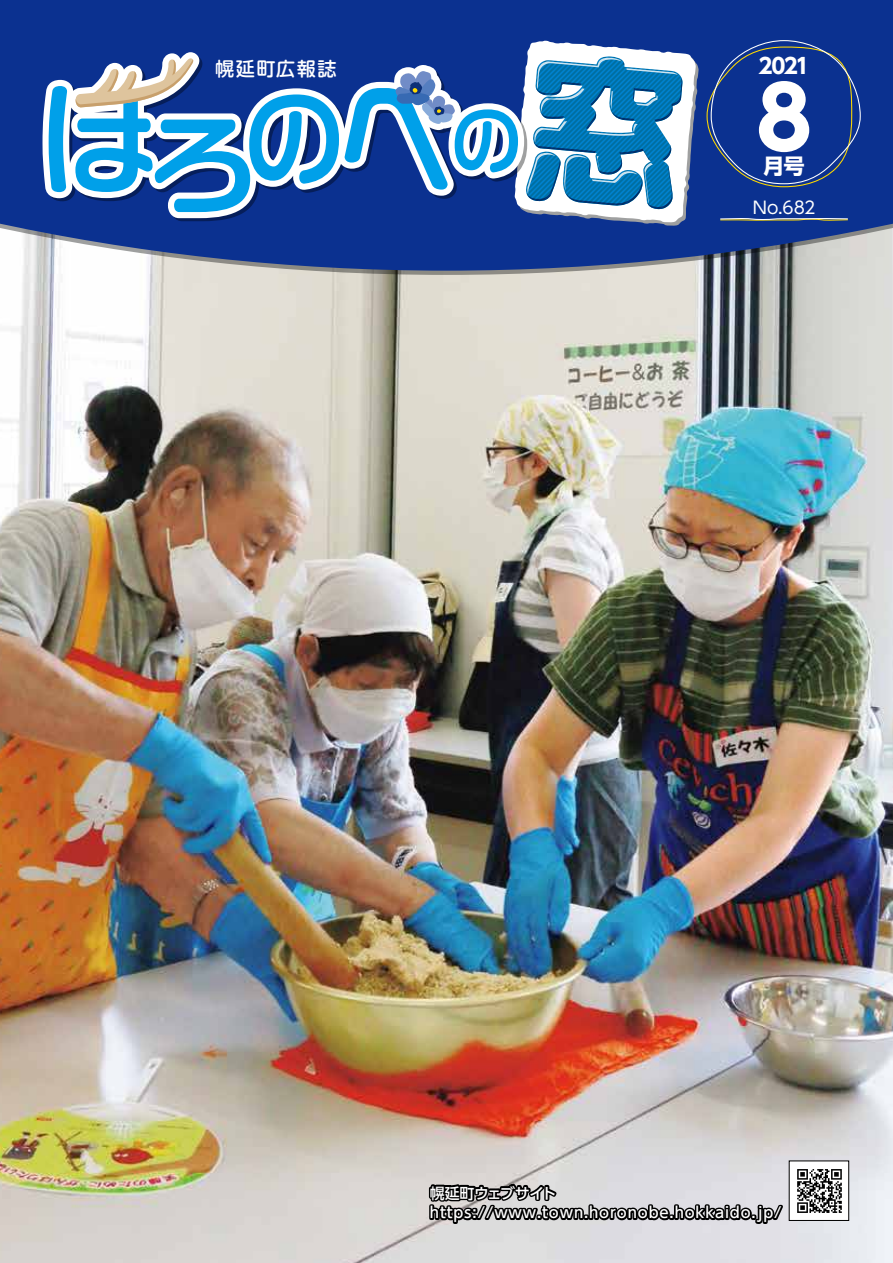
<style>
.page{position:relative;width:893px;height:1263px;background:#fff}
.page>*{position:absolute;margin:0;border:0;box-sizing:border-box;transform-origin:0 0}
.t1{font:700 85.05px "UD Shin Go Pr 6";color:#fff}
.t2{font:700 21.3px "UD Shin Go Pr 6";letter-spacing:-.07em;color:#fff}
.t3{font:500 19.2px "UD Shin M Go Pr 6";letter-spacing:.07em;color:#fff}
.t4{font:16.95px "UD Shin Go Pr 6";color:#fff}
.t5{font:500 14.85px "UD Shin Go Pr 6";letter-spacing:.06em;color:#fff}
.t6{font:500 14.85px "UD Shin Go Pr 6";letter-spacing:-.03em;color:#fff}
</style>
<div class="page">
<img style="left:0;top:275px;width:893px;height:988px">
<svg style="left:0;top:0;width:893px;height:271px;background:#244596"></svg>
<svg style="left:427px;top:1181px;width:360px;height:49px;background:#979698"></svg>
<img style="left:791px;top:1163px;width:56px;height:56px">
<svg style="left:43px;top:52px;width:302px;height:166px;fill:#0b3190"></svg>
<svg style="left:706px;top:40px;width:155px;height:148px;background:#16398e"></svg>
<svg style="left:49px;top:58px;width:290px;height:154px"></svg>
<svg style="left:345px;top:41px;width:354px;height:185px"></svg>
<svg style="left:719px;top:217px;width:130px;height:4px"></svg>
<p class="t3" style="left:215px;top:52px;width:123px">幌延町広報誌</p>
<h2 class="t2" style="left:759px;top:49px;width:52px">2021</h2>
<h1 class="t1" style="left:756px;top:49px;width:58px">8</h1>
<h2 class="t2" style="left:763px;top:148px;width:43px">月号</h2>
<p class="t4" style="left:753px;top:193px;width:64px">No.682</p>
<p class="t6" style="left:430px;top:1181px;width:128px">幌延町ウェブサイト</p>
<p class="t5" style="left:430px;top:1201px;width:353px">https://www.town.horonobe.hokkaido.jp/</p>
</div>
